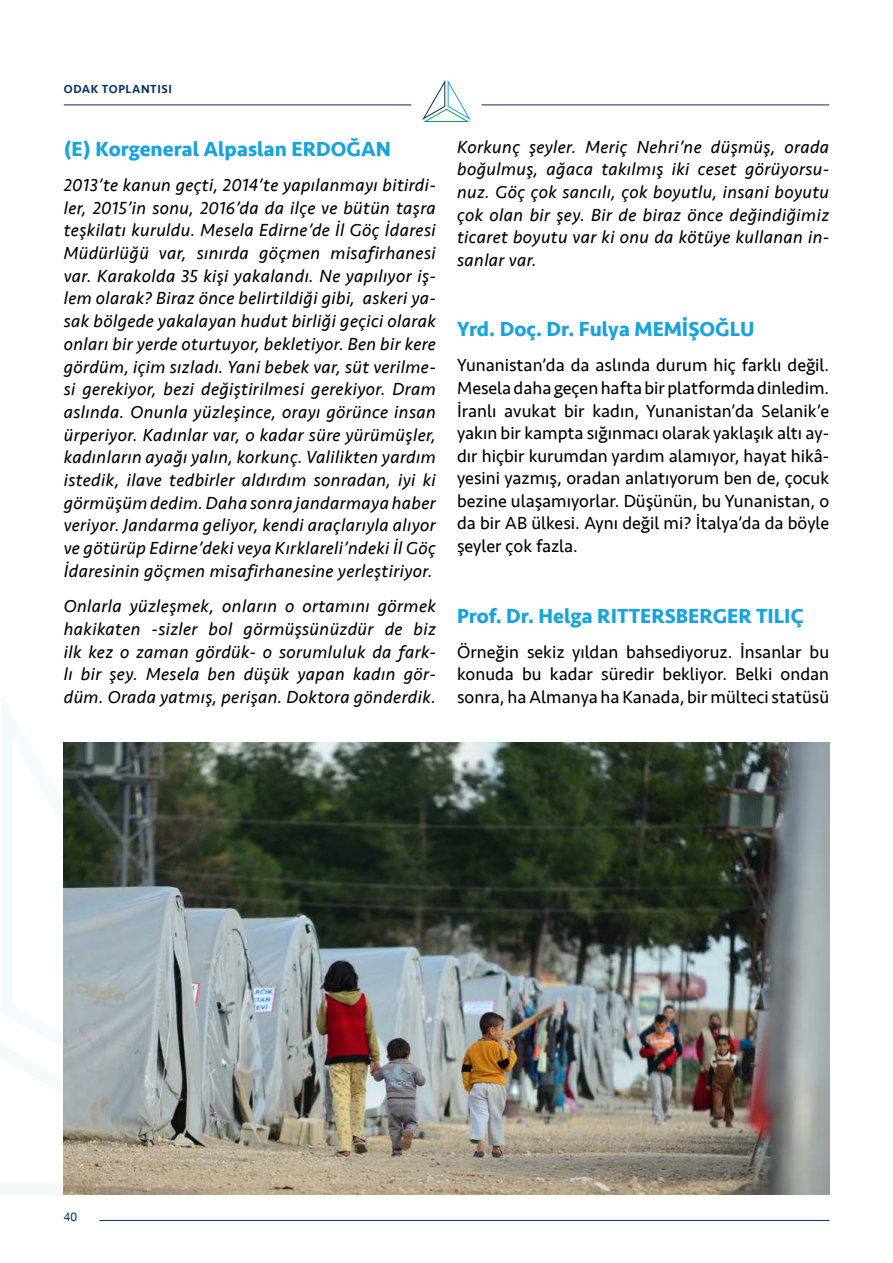
<style>
.page{position:relative;width:893px;height:1263px;background:#fff}
.page>*{position:absolute;margin:0;border:0;box-sizing:border-box;transform-origin:0 0}
.t1{font:700 21px "Seravek";color:#19a3dd}
.t2{font:italic 18px/22.6px "Seravek";letter-spacing:.02em;color:#000;text-align:justify}
.t3{font:18px/22.5px "Seravek";color:#000;text-align:justify}
.t4{font:500 12px "Seravek";letter-spacing:.05em;color:#002f5e}
.t5{font:12px "Helvetica Neue";color:#002f5e}
</style>
<div class="page">
<hr style="left:64px;top:105px;width:347px;height:1px;background:#002f5e">
<hr style="left:100px;top:1220px;width:729px;height:1px;background:#002f5e">
<hr style="left:482px;top:105px;width:347px;height:1px;background:#002f5e">
<svg style="left:422px;top:80px;width:49px;height:42px"></svg>
<svg style="left:1px;top:697px;width:63px;height:339px"></svg>
<svg style="left:0;top:1036px;width:64px;height:159px"></svg>
<img style="left:64px;top:742px;width:765px;height:453px">
<p class="t4" style="left:64px;top:82px;width:110px">ODAK TOPLANTISI</p>
<p class="t1" style="left:64px;top:132px;width:329px">(E) Korgeneral Alpaslan ERDOĞAN</p>
<p class="t2" style="left:64px;top:173px;width:374px">2013’te kanun geçti, 2014’te yapılanmayı bitirdi&shy;ler, 2015’in sonu, 2016’da da ilçe ve bütün taşra teşkilatı kuruldu. Mesela Edirne’de İl Göç İdaresi Müdürlüğü var, sınırda göçmen misafirhanesi var. Karakolda 35 kişi yakalandı. Ne yapılıyor iş&shy;lem olarak? Biraz önce belirtildiği gibi, askeri ya&shy;sak bölgede yakalayan hudut birliği geçici olarak onları bir yerde oturtuyor, bekletiyor. Ben bir kere gördüm, içim sızladı. Yani bebek var, süt verilme&shy;si gerekiyor, bezi değiştirilmesi gerekiyor. Dram aslında. Onunla yüzleşince, orayı görünce insan ürperiyor. Kadınlar var, o kadar süre yürümüşler, kadınların ayağı yalın, korkunç. Valilikten yardım istedik, ilave tedbirler aldırdım sonradan, iyi ki görmüşüm dedim. Daha sonra jandarmaya haber veriyor. Jandarma geliyor, kendi araçlarıyla alıyor ve götürüp Edirne’deki veya Kırklareli’ndeki İl Göç İdaresinin göçmen misafirhanesine yerleştiriyor.</p>
<p class="t2" style="left:64px;top:595px;width:374px">Onlarla yüzleşmek, onların o ortamını görmek hakikaten -sizler bol görmüşsünüzdür de biz ilk kez o zaman gördük- o sorumluluk da fark&shy;lı bir şey. Mesela ben düşük yapan kadın gör&shy;düm. Orada yatmış, perişan. Doktora gönderdik.</p>
<p class="t2" style="left:457px;top:135px;width:374px">Korkunç şeyler. Meriç Nehri’ne düşmüş, orada boğulmuş, ağaca takılmış iki ceset görüyorsu&shy;nuz. Göç çok sancılı, çok boyutlu, insani boyutu çok olan bir şey. Bir de biraz önce değindiğimiz ticaret boyutu var ki onu da kötüye kullanan in&shy;sanlar var.</p>
<p class="t1" style="left:457px;top:312px;width:299px">Yrd. Doç. Dr. Fulya MEMİŞOĞLU</p>
<p class="t3" style="left:457px;top:354px;width:374px">Yunanistan’da da aslında durum hiç farklı değil.<br>Mesela daha geçen hafta bir platformda dinledim.<br>İranlı avukat bir kadın, Yunanistan’da Selanik’e yakın bir kampta sığınmacı olarak yaklaşık altı ay&shy;dır hiçbir kurumdan yardım alamıyor, hayat hikâ&shy;yesini yazmış, oradan anlatıyorum ben de, çocuk bezine ulaşamıyorlar. Düşünün, bu Yunanistan, o da bir AB ülkesi. Aynı değil mi? İtalya’da da böyle şeyler çok fazla.</p>
<p class="t1" style="left:457px;top:599px;width:348px">Prof. Dr. Helga RITTERSBERGER TILIÇ</p>
<p class="t3" style="left:457px;top:641px;width:374px">Örneğin sekiz yıldan bahsediyoruz. İnsanlar bu konuda bu kadar süredir bekliyor. Belki ondan sonra, ha Almanya ha Kanada, bir mülteci statüsü</p>
<p class="t5" style="left:64px;top:1208px;width:15px">40</p>
</div>
